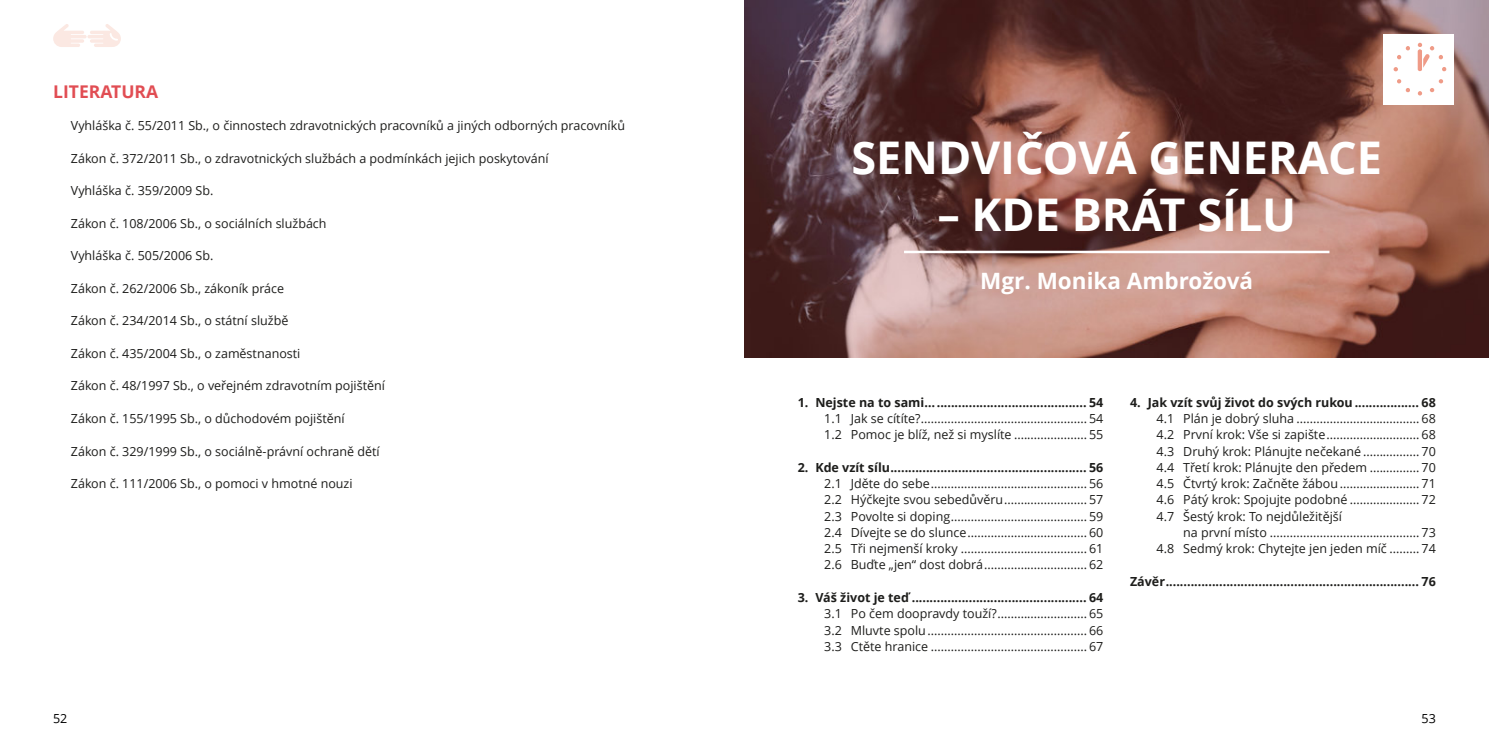
<style>
.page{position:relative;width:1489px;height:745px;background:#fff}
.page>*{position:absolute;margin:0;border:0;box-sizing:border-box;transform-origin:0 0}
.t1{font:700 45px "Open Sans";color:#fff}
.t2{font:700 22.5px "Open Sans";color:#fff}
.t3{font:700 17.5px "Open Sans";color:#e14d53}
.t4{font:12.5px/16.2px "Open Sans";color:#1d1d1b;text-align:justify}
.t5{font:700 12.5px "Open Sans";color:#1d1d1b}
.t6{font:12.5px "Open Sans";color:#000}
</style>
<div class="page">
<img style="left:744px;top:0;width:744px;height:357px">
<hr style="left:904px;top:250px;width:425px;height:3px;background:#fff">
<svg style="left:53px;top:24px;width:68px;height:23px"></svg>
<div style="left:1382px;top:34px;width:71px;height:70px;background:#fff"></div>
<svg style="left:1393px;top:43px;width:53px;height:52px"></svg>
<h3 class="t3" style="left:53px;top:84px;width:107px">LITERATURA</h3>
<p class="t4" style="left:71px;top:119px;width:555px">Vyhláška č. 55/2011 Sb., o činnostech zdravotnických pracovníků a jiných odborných pracovníků</p>
<p class="t4" style="left:71px;top:151px;width:479px">Zákon č. 372/2011 Sb., o zdravotnických službách a podmínkách jejich poskytování</p>
<p class="t4" style="left:71px;top:184px;width:144px">Vyhláška č. 359/2009 Sb.</p>
<p class="t4" style="left:71px;top:216px;width:257px">Zákon č. 108/2006 Sb., o sociálních službách</p>
<p class="t4" style="left:71px;top:249px;width:144px">Vyhláška č. 505/2006 Sb.</p>
<p class="t4" style="left:71px;top:281px;width:215px">Zákon č. 262/2006 Sb., zákoník práce</p>
<p class="t4" style="left:71px;top:314px;width:219px">Zákon č. 234/2014 Sb., o státní službě</p>
<p class="t4" style="left:71px;top:346px;width:231px">Zákon č. 435/2004 Sb., o zaměstnanosti</p>
<p class="t4" style="left:71px;top:379px;width:315px">Zákon č. 48/1997 Sb., o veřejném zdravotním pojištění</p>
<p class="t4" style="left:71px;top:411px;width:275px">Zákon č. 155/1995 Sb., o důchodovém pojištění</p>
<p class="t4" style="left:71px;top:444px;width:310px">Zákon č. 329/1999 Sb., o sociálně-právní ochraně dětí</p>
<p class="t4" style="left:71px;top:476px;width:283px">Zákon č. 111/2006 Sb., o pomoci v hmotné nouzi</p>
<p class="t6" style="left:53px;top:713px;width:16px">52</p>
<h1 class="t1" style="left:851px;top:139px;width:532px">SENDVIČOVÁ GENERACE</h1>
<h1 class="t1" style="left:937px;top:196px;width:360px">– KDE BRÁT SÍLU</h1>
<h2 class="t2" style="left:980px;top:272px;width:274px">Mgr. Monika Ambrožová</h2>
<p class="t5" style="left:797px;top:397px;width:307px">1. Nejste na to sami….......................................... 54</p>
<p class="t4" style="left:824px;top:411px;width:281px">1.1 Jak se cítíte?.................................................. 54<br>1.2 Pomoc je blíž, než si myslíte ...................... 55</p>
<p class="t5" style="left:797px;top:462px;width:307px">2. Kde vzít sílu....................................................... 56</p>
<p class="t4" style="left:824px;top:476px;width:281px">2.1 Jděte do sebe............................................... 56<br>2.2 Hýčkejte svou sebedůvěru......................... 57<br>2.3 Povolte si doping......................................... 59<br>2.4 Dívejte se do slunce.................................... 60<br>2.5 Tři nejmenší kroky ...................................... 61<br>2.6 Buďte „jen“ dost dobrá............................... 62</p>
<p class="t5" style="left:797px;top:592px;width:307px">3. Váš život je teď ................................................. 64</p>
<p class="t4" style="left:824px;top:606px;width:281px">3.1 Po čem doopravdy touží?........................... 65<br>3.2 Mluvte spolu................................................ 66<br>3.3 Ctěte hranice ............................................... 67</p>
<p class="t5" style="left:1129px;top:397px;width:307px">4. Jak vzít svůj život do svých rukou .................. 68</p>
<p class="t4" style="left:1156px;top:411px;width:281px">4.1 Plán je dobrý sluha ..................................... 68<br>4.2 První krok: Vše si zapište............................ 68<br>4.3 Druhý krok: Plánujte nečekané ................. 70<br>4.4 Třetí krok: Plánujte den předem ............... 70<br>4.5 Čtvrtý krok: Začněte žábou........................ 71<br>4.6 Pátý krok: Spojujte podobné ..................... 72<br>4.7 Šestý krok: To nejdůležitější</p>
<p class="t4" style="left:1156px;top:525px;width:281px;text-align:right">na první místo ............................................. 73<br>4.8 Sedmý krok: Chytejte jen jeden míč ......... 74</p>
<p class="t5" style="left:1129px;top:575px;width:307px">Závěr....................................................................... 76</p>
<p class="t6" style="left:1421px;top:713px;width:16px">53</p>
</div>
